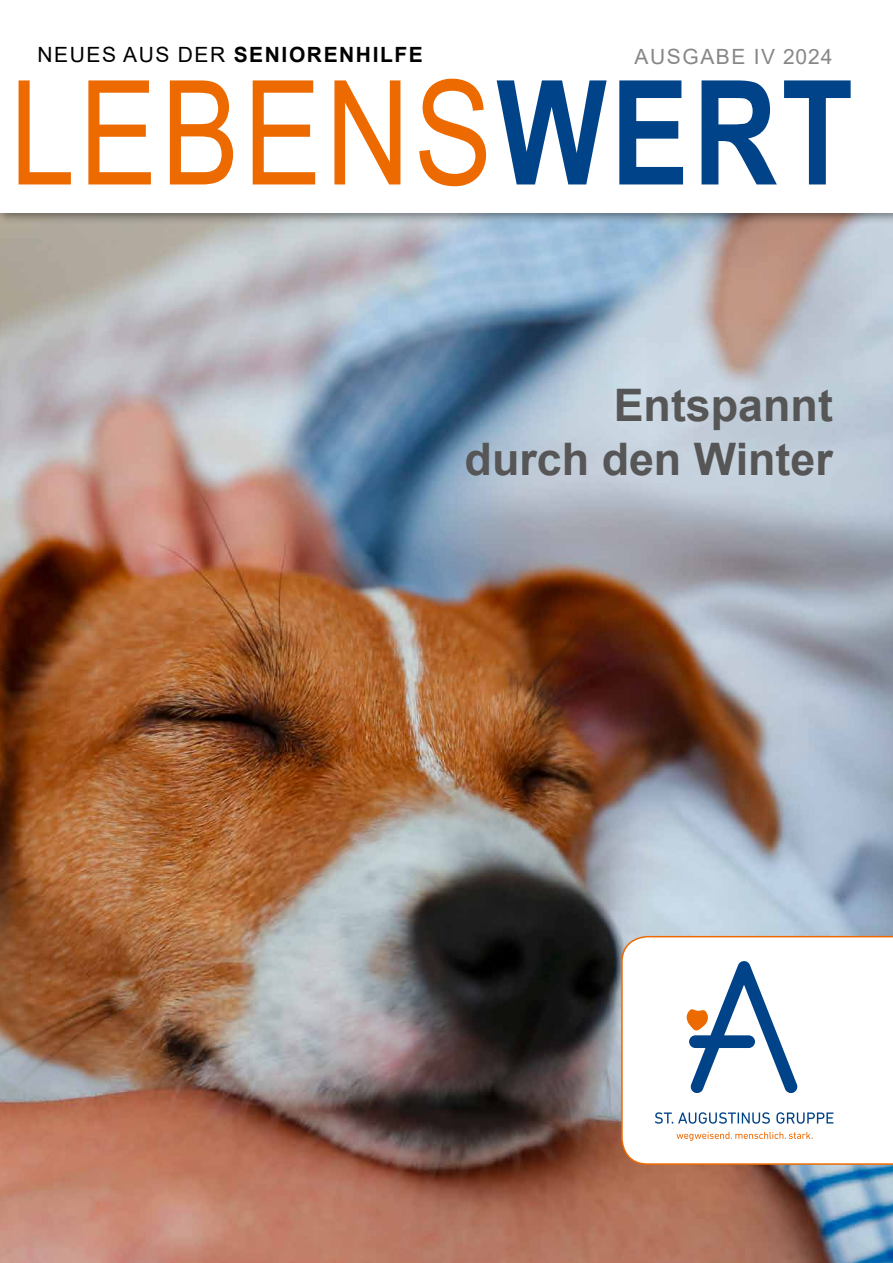
<style>
.page{position:relative;width:893px;height:1263px;background:#fff}
.page>*{position:absolute;margin:0;border:0;box-sizing:border-box;transform-origin:0 0}
.t1{font:145.35px "Arial";letter-spacing:.035em;color:#ed6a00;scale:.81 1}
.t2{font:700 44.85px/53.8px "Arial";color:#575656;text-align:right}
.t3{font:700 21px "Arial";letter-spacing:.075em;color:#000}
.t4{font:21px "Arial";letter-spacing:.075em;color:#878786}
.s1{font-weight:400}
.s2{font-weight:700;color:#004388}
</style>
<div class="page">
<img style="left:0;top:224px;width:893px;height:1039px">
<div style="left:0;top:0;width:893px;height:224px;background:#000;opacity:.45"></div>
<div style="left:0;top:0;width:893px;height:213px;background:#fff"></div>
<svg style="left:620px;top:935px;width:273px;height:230px"></svg>
<svg style="left:686px;top:961px;width:112px;height:133px"></svg>
<svg style="left:676px;top:1132px;width:136px;height:9px"></svg>
<svg style="left:655px;top:1112px;width:115px;height:12px"></svg>
<svg style="left:776px;top:1112px;width:57px;height:12px"></svg>
<p class="t3" style="left:38px;top:40px;width:387px"><span class="s1">N EUES AUS DER</span> SEniorenhilfe</p>
<p class="t4" style="left:635px;top:42px;width:199px">AUSGABE IV 2024</p>
<h1 class="t1" style="left:10px;top:33px;width:1042px">LEBENS<span class="s2">wert</span></h1>
<h2 class="t2" style="left:465px;top:379px;width:370px">Entspannt<br>durch den Winter</h2>
</div>
